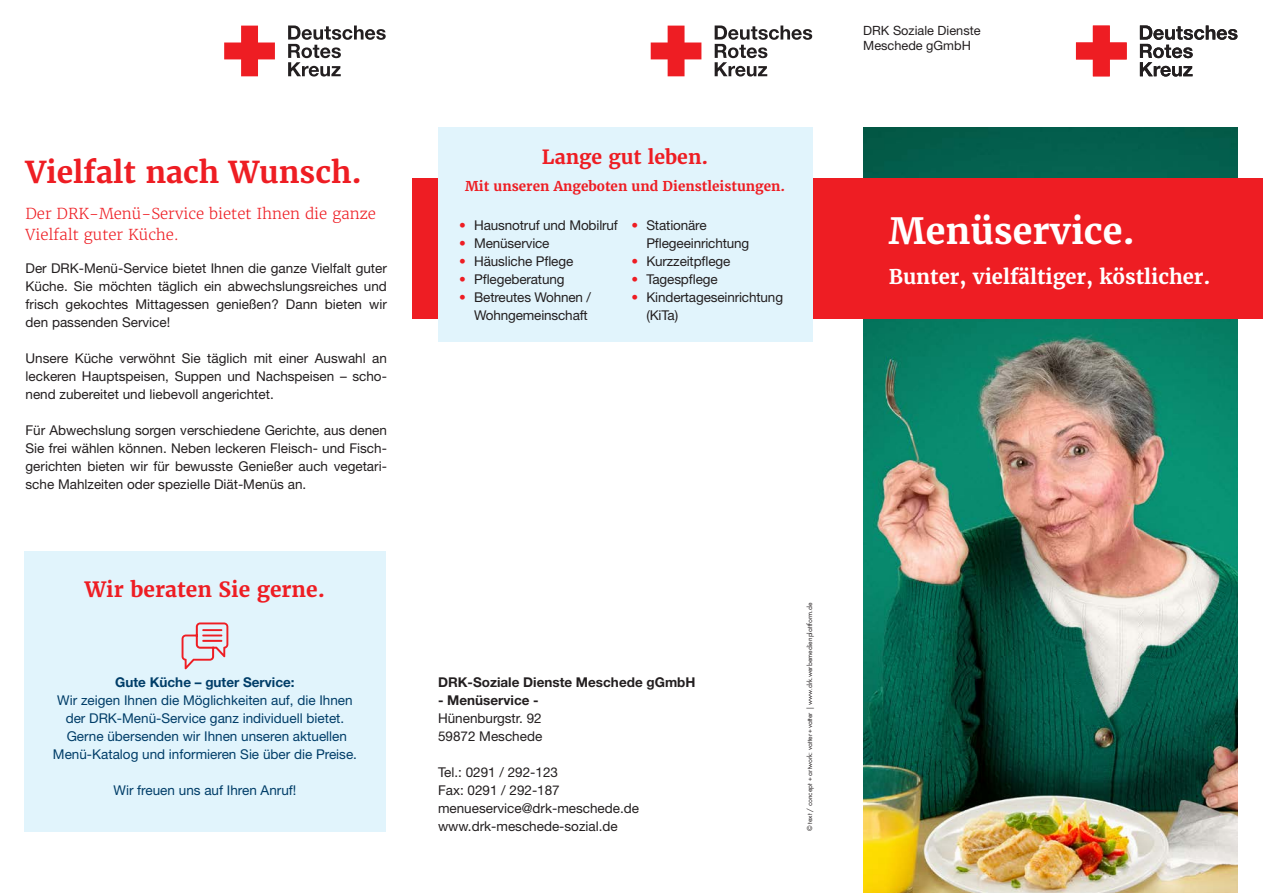
<style>
.page{position:relative;width:1263px;height:893px;background:#fff}
.page>*{position:absolute;margin:0;border:0;box-sizing:border-box;transform-origin:0 0}
.t1{font:700 36px "Merriweather";color:#fff}
.t2{font:700 30px "Merriweather";color:#ee1d23}
.t3{font:700 21px "Merriweather";color:#ee1d23}
.t4{font:700 20.25px "Merriweather";color:#fff}
.t5{font:700 19.5px "Merriweather";color:#ee1d23}
.t6{font:300 15px/21px "Merriweather";color:#ee1d23}
.t7{font:13.5px/18px "Helvetica Neue LT Std";color:#231f20}
.t8{font:13.5px/18px "Helvetica Neue LT Std";color:#003d68;text-align:center}
.t9{font:700 13.5px "Helvetica Neue LT Std";color:#231f20}
.t10{font:700 13.5px "Merriweather";color:#ee1d23}
.t11{font:700 13.5px "Helvetica Neue LT Std";color:#003d68}
.t12{font:12.75px/15px "Helvetica Neue LT Std";color:#231f20}
.t13{font:7.5px "Futura EFOP";color:#231f20}
.s1{color:#ee1d23}
</style>
<div class="page">
<svg style="left:651px;top:26px;width:50px;height:50px"></svg>
<svg style="left:715px;top:26px;width:97px;height:51px"></svg>
<svg style="left:224px;top:26px;width:51px;height:50px"></svg>
<svg style="left:288px;top:26px;width:98px;height:51px"></svg>
<div style="left:24px;top:551px;width:362px;height:280px;background:#e1f4fc"></div>
<svg style="left:182px;top:622px;width:46px;height:47px"></svg>
<img style="left:863px;top:128px;width:374px;height:765px">
<svg style="left:1076px;top:26px;width:51px;height:50px"></svg>
<svg style="left:1140px;top:26px;width:97px;height:51px"></svg>
<div style="left:412px;top:179px;width:851px;height:140px;background:#ee1d23"></div>
<div style="left:438px;top:128px;width:374px;height:214px;background:#e1f4fc"></div>
<h2 class="t2" style="left:26px;top:153px;width:338px">Vielfalt nach Wunsch.</h2>
<p class="t6" style="left:26px;top:204px;width:352px">Der DRK-Menü-Service bietet Ihnen die ganze<br>Vielfalt guter Küche.</p>
<p class="t7" style="left:26px;top:259px;width:363px;text-align:justify">Der DRK-Menü-Service bietet Ihnen die ganze Vielfalt guter Küche. Sie möchten täglich ein abwechslungsreiches und frisch gekochtes Mittagessen genießen? Dann bieten wir den passenden Service!</p>
<p class="t7" style="left:26px;top:349px;width:363px;text-align:justify">Unsere Küche verwöhnt Sie täglich mit einer Auswahl an leckeren Hauptspeisen, Suppen und Nachspeisen – scho&shy;nend zubereitet und liebevoll angerichtet.</p>
<p class="t7" style="left:26px;top:421px;width:363px;text-align:justify">Für Abwechslung sorgen verschiedene Gerichte, aus denen Sie frei wählen können. Neben leckeren Fleisch- und Fisch&shy;gerichten bieten wir für bewusste Genießer auch vegetari&shy;sche Mahlzeiten oder spezielle Diät-Menüs an.</p>
<h3 class="t3" style="left:85px;top:576px;width:242px">Wir beraten Sie gerne.</h3>
<p class="t11" style="left:115px;top:674px;width:181px">Gute Küche – guter Service:</p>
<p class="t8" style="left:53px;top:691px;width:306px">Wir zeigen Ihnen die Möglichkeiten auf, die Ihnen der DRK-Menü-Service ganz individuell bietet.<br>Gerne übersenden wir Ihnen unseren aktuellen Menü-Katalog und informieren Sie über die Preise.</p>
<p class="t8" style="left:114px;top:781px;width:184px">Wir freuen uns auf Ihren Anruf!</p>
<h3 class="t5" style="left:542px;top:144px;width:168px">Lange gut leben.</h3>
<p class="t10" style="left:465px;top:177px;width:322px">Mit unseren Angeboten und Dienstleistungen.</p>
<p class="t7" style="left:459px;top:216px;width:160px"><span class="s1">•</span> Hausnotruf und Mobilruf</p>
<p class="t7" style="left:459px;top:234px;width:92px"><span class="s1">•</span> Menüservice</p>
<p class="t7" style="left:459px;top:252px;width:115px"><span class="s1">•</span> Häusliche Pflege</p>
<p class="t7" style="left:459px;top:270px;width:107px"><span class="s1">•</span> Pflegeberatung</p>
<p class="t7" style="left:459px;top:288px;width:133px;text-align:right"><span class="s1">•</span> Betreutes Wohnen /<br>Wohngemeinschaft</p>
<p class="t7" style="left:646px;top:216px;width:104px;text-indent:-15px"><span class="s1">•</span> Stationäre<br>Pflegeeinrichtung</p>
<p class="t7" style="left:631px;top:252px;width:100px"><span class="s1">•</span> Kurzzeitpflege</p>
<p class="t7" style="left:631px;top:270px;width:88px"><span class="s1">•</span> Tagespflege</p>
<p class="t7" style="left:646px;top:288px;width:138px;text-indent:-15px"><span class="s1">•</span> Kindertageseinrichtung (KiTa)</p>
<p class="t12" style="left:863px;top:22px;width:119px">DRK Soziale Dienste<br>Meschede gGmbH</p>
<h1 class="t1" style="left:889px;top:208px;width:248px">Menüservice.</h1>
<h3 class="t4" style="left:889px;top:263px;width:323px">Bunter, vielfältiger, köstlicher.</h3>
<p class="t9" style="left:438px;top:674px;width:259px">DRK-Soziale Dienste Meschede gGmbH</p>
<p class="t9" style="left:438px;top:692px;width:102px">- Menüservice -</p>
<p class="t7" style="left:438px;top:709px;width:106px">Hünenburgstr. 92<br>59872 Meschede</p>
<p class="t7" style="left:438px;top:763px;width:203px">Tel.: 0291 / 292-123<br>Fax: 0291 / 292-187 menueservice@drk-meschede.de www.drk-meschede-sozial.de</p>
<p class="t13" style="left:805px;top:831px;width:230px;rotate:-90deg">© text / concept + artwork: vatter+vatter | www.drk.werbemedienplattform.de</p>
</div>
